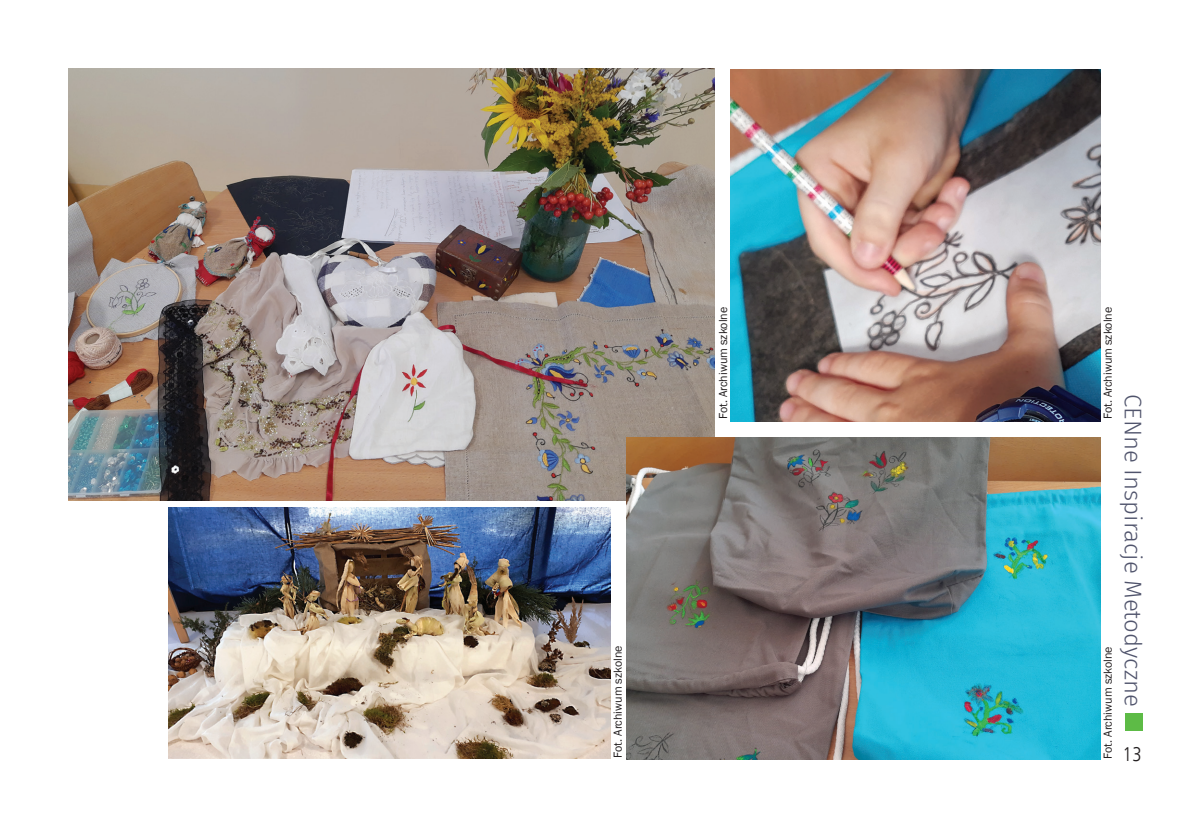
<style>
.page{position:relative;width:1191px;height:840px;background:#fff}
.page>*{position:absolute;margin:0;border:0;box-sizing:border-box;transform-origin:0 0}
.t1{font:300 24px "Fira Sans";color:#50546c}
.t2{font:20px "Humnst 777 Lt Cn EU";color:#231f20}
.t3{font:12px "Franklin Gothic";color:#231f20}
</style>
<div class="page">
<div style="left:1124px;top:713px;width:18px;height:17px;background:#5dbb46"></div>
<img style="left:68px;top:68px;width:646px;height:432px">
<img style="left:626px;top:437px;width:474px;height:321px">
<img style="left:169px;top:507px;width:442px;height:251px">
<img style="left:730px;top:69px;width:370px;height:352px">
<p class="t3" style="left:715px;top:419px;width:114px;rotate:-90deg">Fot. Archiwum szkolne</p>
<p class="t3" style="left:1100px;top:419px;width:114px;rotate:-90deg">Fot. Archiwum szkolne</p>
<p class="t3" style="left:610px;top:757px;width:114px;rotate:-90deg">Fot. Archiwum szkolne</p>
<p class="t3" style="left:1100px;top:758px;width:114px;rotate:-90deg">Fot. Archiwum szkolne</p>
<h1 class="t1" style="left:1150px;top:394px;width:314px;rotate:90deg">CENne Inspiracje Metodyczne</h1>
<h2 class="t2" style="left:1123px;top:740px;width:21px">13</h2>
</div>
